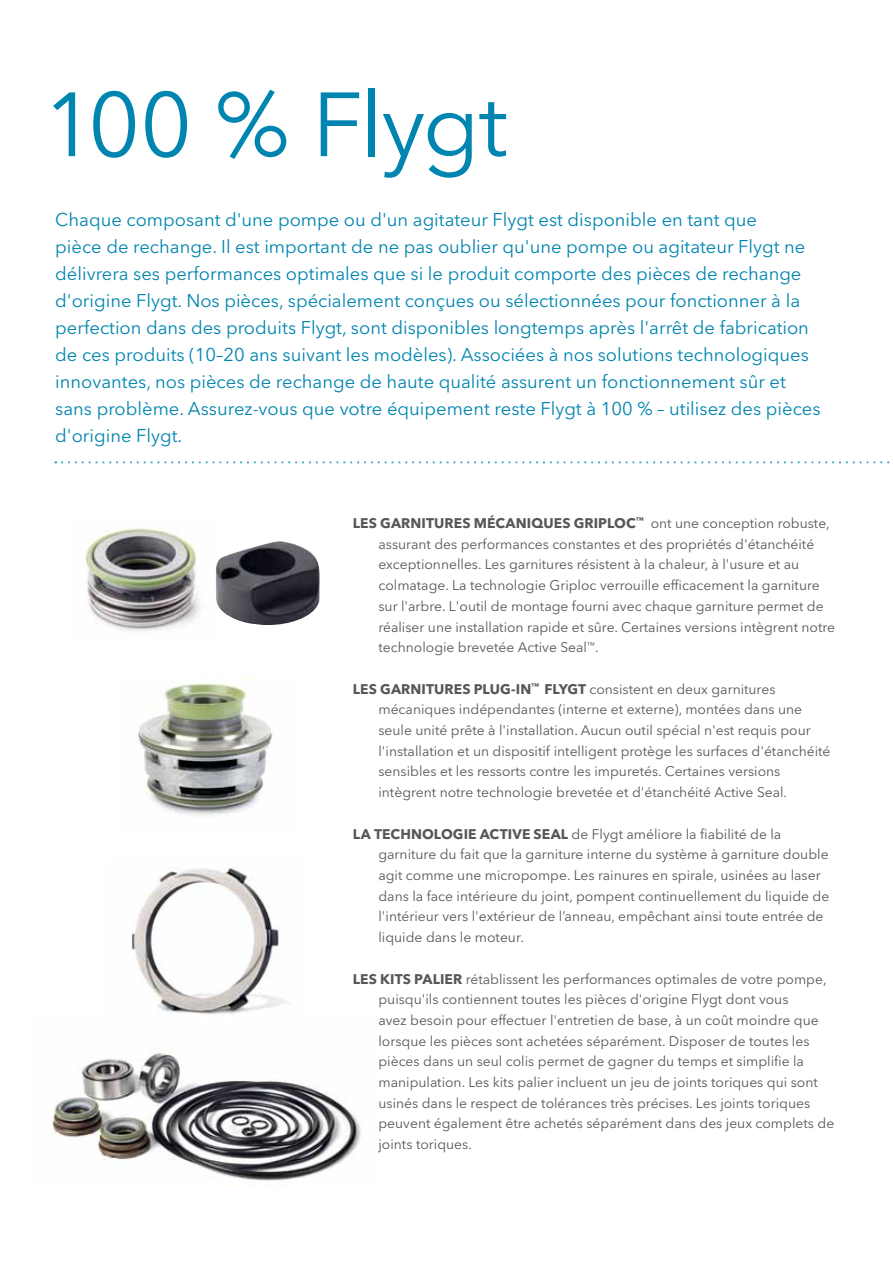
<style>
.page{position:relative;width:893px;height:1263px;background:#fff}
.page>*{position:absolute;margin:0;border:0;box-sizing:border-box;transform-origin:0 0}
.t1{font:90px "Avenir Next LT Pro";letter-spacing:-.02em;color:#0085b0}
.t2{font:18.3px/27px "Avenir Next LT Pro";color:#0085b0}
.t3{font:13.8px/20.7px "Avenir Next LT Pro";color:#575756}
.t4{font:700 13.8px "Avenir Next LT Pro";letter-spacing:.005em;color:#575756}
.s1{font-weight:700}
</style>
<div class="page">
<img style="left:85px;top:528px;width:115px;height:103px">
<img style="left:216px;top:541px;width:104px;height:84px">
<img style="left:52px;top:1050px;width:310px;height:131px">
<img style="left:138px;top:676px;width:135px;height:140px">
<img style="left:131px;top:867px;width:155px;height:147px">
<svg style="left:62px;top:461px;width:828px;height:2px"></svg>
<h1 class="t1" style="left:43px;top:71px;width:466px">100 % Flygt</h1>
<p class="t2" style="left:55px;top:207px;width:767px">Chaque composant d'une pompe ou d'un agitateur Flygt est disponible en tant que<br>pièce de rechange. Il est important de ne pas oublier qu'une pompe ou agitateur Flygt ne délivrera ses performances optimales que si le produit comporte des pièces de rechange d'origine Flygt. Nos pièces, spécialement conçues ou sélectionnées pour fonctionner à la perfection dans des produits Flygt, sont disponibles longtemps après l'arrêt de fabrication de ces produits (10–20 ans suivant les modèles). Associées à nos solutions technologiques innovantes, nos pièces de rechange de haute qualité assurent un fonctionnement sûr et sans problème. Assurez-vous que votre équipement reste Flygt à 100 % – utilisez des pièces d'origine Flygt.</p>
<p class="t3" style="left:378px;top:513px;width:458px;text-indent:-26px"><span class="s1">LES GARNITURES MÉCANIQUES GRIPLOC</span><sup>™</sup> ont une conception robuste, assurant des performances constantes et des propriétés d'étanchéité exceptionnelles. Les garnitures résistent à la chaleur, à l'usure et au colmatage. La technologie Griploc verrouille efficacement la garniture sur l'arbre. L'outil de montage fourni avec chaque garniture permet de réaliser une installation rapide et sûre. Certaines versions intègrent notre technologie brevetée Active Seal<sup>™</sup>.</p>
<p class="t3" style="left:378px;top:678px;width:454px;text-indent:-26px"><span class="s1">LES GARNITURES PLUG-IN</span><sup>™</sup> <span class="s1">FLYGT</span> consistent en deux garnitures mécaniques indépendantes (interne et externe), montées dans une seule unité prête à l'installation. Aucun outil spécial n'est requis pour l'installation et un dispositif intelligent protège les surfaces d'étanchéité sensibles et les ressorts contre les impuretés. Certaines versions intègrent notre technologie brevetée et d'étanchéité Active Seal.</p>
<p class="t3" style="left:378px;top:823px;width:452px;text-indent:-26px"><span class="s1">LA TECHNOLOGIE ACTIVE SEAL</span> de Flygt améliore la fiabilité de la garniture du fait que la garniture interne du système à garniture double agit comme une micropompe. Les rainures en spirale, usinées au laser dans la face intérieure du joint, pompent continuellement du liquide de l'intérieur vers l'extérieur de l’anneau, empêchant ainsi toute entrée de liquide dans le moteur.</p>
<p class="t4" style="left:353px;top:970px;width:96px">LES KITS PALIER</p>
<p class="t3" style="left:378px;top:968px;width:457px;text-indent:87px">rétablissent les performances optimales de votre pompe, puisqu'ils contiennent toutes les pièces d'origine Flygt dont vous<br>avez besoin pour effectuer l'entretien de base, à un coût moindre que lorsque les pièces sont achetées séparément. Disposer de toutes les pièces dans un seul colis permet de gagner du temps et simplifie la manipulation. Les kits palier incluent un jeu de joints toriques qui sont usinés dans le respect de tolérances très précises. Les joints toriques peuvent également être achetés séparément dans des jeux complets de joints toriques.</p>
</div>
